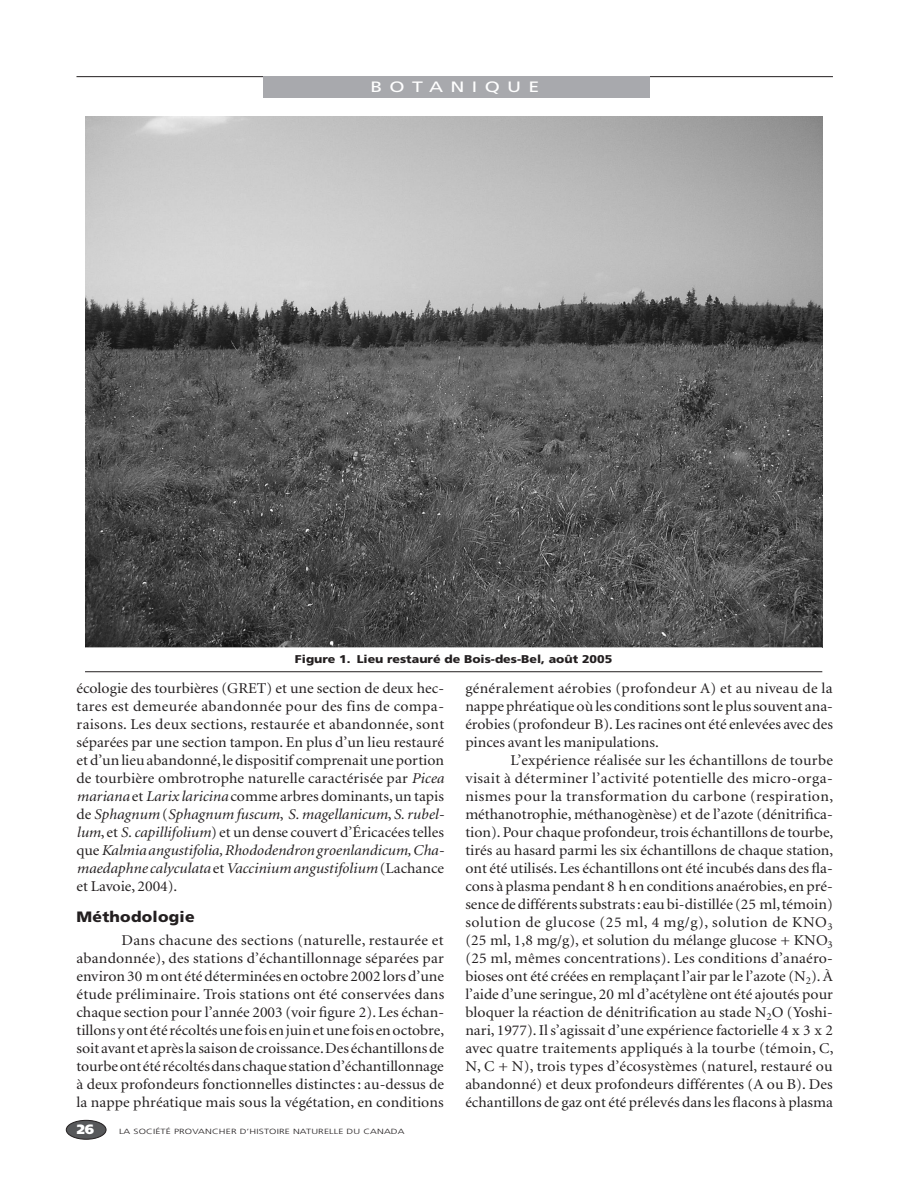
<style>
.page{position:relative;width:918px;height:1188px;background:#fff}
.page>*{position:absolute;margin:0;border:0;box-sizing:border-box;transform-origin:0 0}
.t1{font:15px/18px "Minion";color:#231f20;text-align:justify;scale:1.05 1}
.t2{font:900 15px "Frutiger";letter-spacing:.015em;color:#231f20;scale:1.05 1}
.t3{font:15px "Frutiger";letter-spacing:.375em;color:#fff;scale:1.3 1}
.t4{font:900 13.5px "Frutiger";color:#fff}
.t5{font:900 11.25px "Frutiger";color:#231f20;scale:1.1 1}
.t6{font:300 7.5px "Frutiger";letter-spacing:.015em;color:#231f20;scale:1.35 1}
.s1{font-style:italic}
</style>
<div class="page">
<div style="left:66px;top:1120px;width:40px;height:19px;background:#57585a;border-radius:50%"></div>
<div style="left:66px;top:1120px;width:40px;height:19px;border:1px solid #231f20;border-radius:50%"></div>
<hr style="left:76px;top:76px;width:757px;height:1px;background:#231f20">
<div style="left:263px;top:76px;width:387px;height:22px;background:#a8a9ad"></div>
<img style="left:85px;top:116px;width:737px;height:531px">
<hr style="left:85px;top:671px;width:737px;height:1px;background:#231f20">
<p class="t3" style="left:370px;top:78px;width:132px">BOTANIQUE</p>
<p class="t5" style="left:295px;top:652px;width:290px">Figure 1. Lieu restauré de Bois-des-Bel, août 2005</p>
<p class="t1" style="left:76px;top:680px;width:352px">écologie des tourbières (GRET) et une section de deux hec&shy;tares est demeurée abandonnée pour des fins de compa&shy;raisons. Les deux sections, restaurée et abandonnée, sont séparées par une section tampon. En plus d’un lieu restauré et d’un lieu abandonné, le dispositif comprenait une portion de tourbière ombrotrophe naturelle caractérisée par <span class="s1">Picea mariana</span> et <span class="s1">Larix laricina</span> comme arbres dominants, un tapis de <span class="s1">Sphagnum</span> (<span class="s1">Sphagnum fuscum</span>, <span class="s1">S. magellanicum</span>, <span class="s1">S. rubel&shy;lum</span>, et <span class="s1">S.capillifolium</span>) et un dense couvert d’Éricacées telles que <span class="s1">Kalmia angustifolia, Rhododendron groenlandicum, Cha&shy;maedaphne calyculata</span> et <span class="s1">Vaccinium angustifolium</span> (Lachance et Lavoie, 2004).</p>
<p class="t2" style="left:76px;top:908px;width:114px">Méthodologie</p>
<p class="t1" style="left:76px;top:932px;width:352px;text-indent:45px">Dans chacune des sections (naturelle, restaurée et abandonnée), des stations d’échantillonnage séparées par environ 30 m ont été déterminées en octobre 2002 lors d’une étude préliminaire. Trois stations ont été conservées dans chaque section pour l’année 2003 (voir figure 2). Les échan&shy;tillons y ont été récoltés une fois en juin et une fois en octobre, soit avant et après la saison de croissance. Des échantillons de tourbe ont été récoltés dans chaque station d’échantillonnage à deux profondeurs fonctionnelles distinctes : au-dessus de la nappe phréatique mais sous la végétation, en conditions</p>
<p class="t1" style="left:465px;top:680px;width:352px">généralement aérobies (profondeur A) et au niveau de la nappe phréatique où les conditions sont le plus souvent ana&shy;érobies (profondeur B). Les racines ont été enlevées avec des pinces avant les manipulations.</p>
<p class="t1" style="left:465px;top:752px;width:352px;text-indent:45px">L’expérience réalisée sur les échantillons de tourbe visait à déterminer l’activité potentielle des micro-orga&shy;nismes pour la transformation du carbone (respiration, méthanotrophie, méthanogènèse) et de l’azote (dénitrifica&shy;tion). Pour chaque profondeur, trois échantillons de tourbe, tirés au hasard parmi les six échantillons de chaque station, ont été utilisés. Les échantillons ont été incubés dans des fla&shy;cons à plasma pendant 8 h en conditions anaérobies, en pré&shy;sence de différents substrats : eau bi-distillée (25 ml, témoin) solution de glucose (25 ml, 4 mg/g), solution de KNO<sub>3 </sub>(25 ml, 1,8 mg/g), et solution du mélange glucose + KNO<sub>3 </sub>(25 ml, mêmes concentrations). Les conditions d’anaéro&shy;bioses ont été créées en remplaçant l’air par le l’azote (N<sub>2</sub>). À l’aide d’une seringue, 20 ml d’acétylène ont été ajoutés pour bloquer la réaction de dénitrification au stade N<sub>2</sub>O (Yoshi&shy;nari, 1977). Il s’agissait d’une expérience factorielle 4 x 3 x 2 avec quatre traitements appliqués à la tourbe (témoin, C, N, C + N), trois types d’écosystèmes (naturel, restauré ou abandonné) et deux profondeurs différentes (A ou B). Des échantillons de gaz ont été prélevés dans les flacons à plasma</p>
<p class="t4" style="left:77px;top:1121px;width:19px">26</p>
<p class="t6" style="left:119px;top:1127px;width:213px">LA SOCIÉTÉ PROVANCHER D’HISTOIRE NATURELLE DU CANADA</p>
</div>
